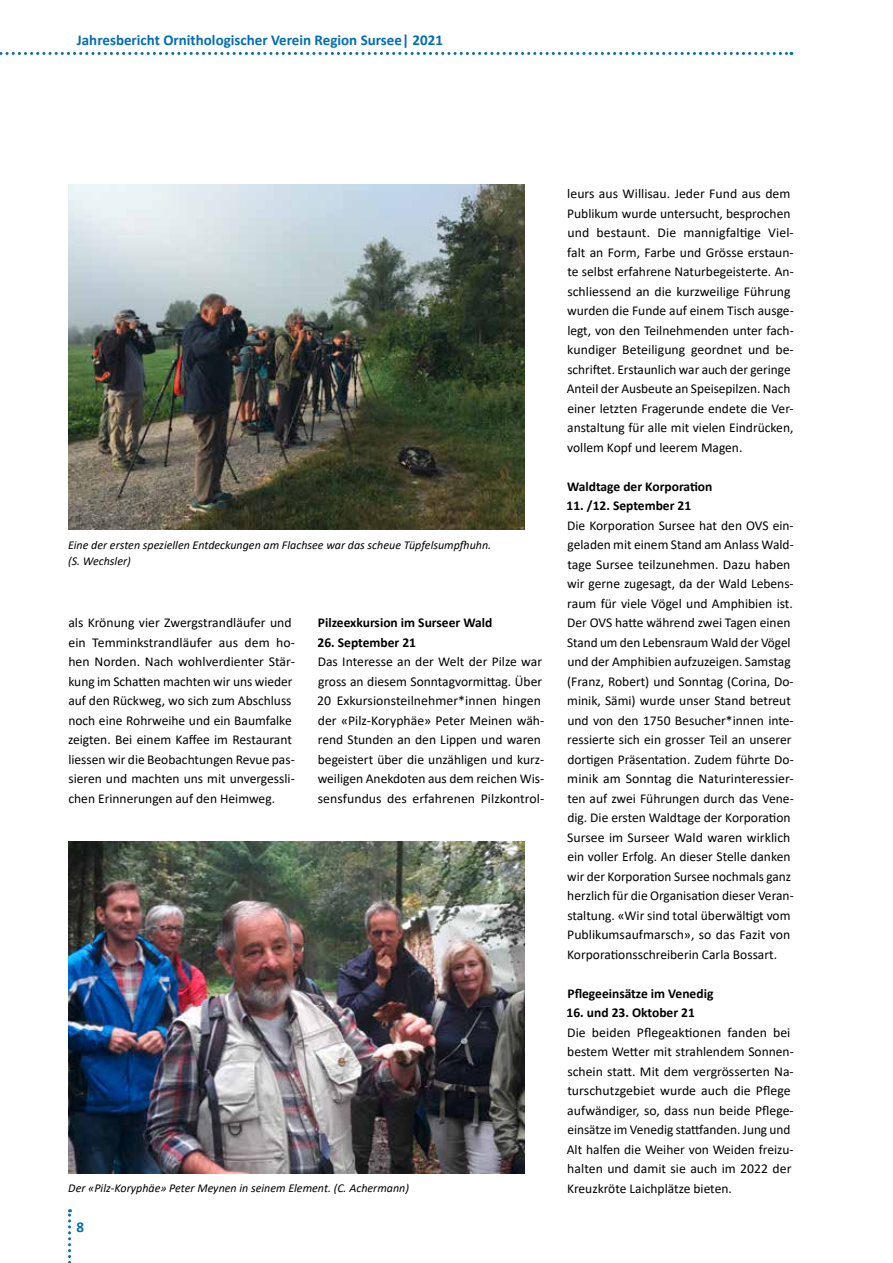
<style>
.page{position:relative;width:893px;height:1263px;background:#fff}
.page>*{position:absolute;margin:0;border:0;box-sizing:border-box;transform-origin:0 0}
.t1{font:700 15px "Calibri";color:#006db7}
.t2{font:13.5px/19.5px "Calibri";color:#000}
.t3{font:700 13.5px "Calibri";color:#000}
.t4{font:italic 12px/16.5px "Calibri";color:#000}
</style>
<div class="page">
<svg style="left:0;top:52px;width:792px;height:3px"></svg>
<svg style="left:68px;top:1209px;width:3px;height:54px"></svg>
<img style="left:68px;top:842px;width:456px;height:331px">
<img style="left:68px;top:185px;width:456px;height:345px">
<p class="t1" style="left:77px;top:30px;width:368px">Jahresbericht Ornithologischer Verein Region Sursee| 2021</p>
<p class="t4" style="left:68px;top:536px;width:425px">Eine der ersten speziellen Entdeckungen am Flachsee war das scheue Tüpfelsumpfhuhn. (S. Wechsler)</p>
<p class="t2" style="left:68px;top:613px;width:228px">als Krönung vier Zwergstrandläufer und ein Temminkstrandläufer aus dem ho&shy;hen Norden. Nach wohlverdienter Stär&shy;kung im Schatten machten wir uns wieder auf den Rückweg, wo sich zum Abschluss noch eine Rohrweihe und ein Baumfalke zeigten. Bei einem Kaffee im Restaurant liessen wir die Beobachtungen Revue pas&shy;sieren und machten uns mit unvergessli&shy;chen Erinnerungen auf den Heimweg.</p>
<p class="t3" style="left:318px;top:613px;width:176px">Pilzeexkursion im Surseer Wald</p>
<p class="t3" style="left:317px;top:633px;width:100px">26. September 21</p>
<p class="t2" style="left:317px;top:652px;width:229px">Das Interesse an der Welt der Pilze war gross an diesem Sonntagvormittag. Über 20 Exkursionsteilnehmer*innen hingen der «Pilz-Koryphäe» Peter Meinen wäh&shy;rend Stunden an den Lippen und waren begeistert über die unzähligen und kurz&shy;weiligen Anekdoten aus dem reichen Wis&shy;sensfundus des erfahrenen Pilzkontrol-</p>
<p class="t4" style="left:68px;top:1180px;width:342px">Der «Pilz-Koryphäe» Peter Meynen in seinem Element. (C. Achermann)</p>
<p class="t1" style="left:77px;top:1216px;width:9px">8</p>
<p class="t2" style="left:567px;top:184px;width:229px">leurs aus Willisau. Jeder Fund aus dem Publikum wurde untersucht, besprochen und bestaunt. Die mannigfaltige Viel&shy;falt an Form, Farbe und Grösse erstaun&shy;te selbst erfahrene Naturbegeisterte. An&shy;schliessend an die kurzweilige Führung wurden die Funde auf einem Tisch ausge&shy;legt, von den Teilnehmenden unter fach&shy;kundiger Beteiligung geordnet und be&shy;schriftet. Erstaunlich war auch der geringe Anteil der Ausbeute an Speisepilzen. Nach einer letzten Fragerunde endete die Ver&shy;anstaltung für alle mit vielen Eindrücken, vollem Kopf und leerem Magen.</p>
<p class="t3" style="left:567px;top:477px;width:147px">Waldtage der Korporation</p>
<p class="t3" style="left:567px;top:496px;width:126px">11. /12. September 21</p>
<p class="t2" style="left:567px;top:515px;width:228px">Die Korporation Sursee hat den OVS ein&shy;geladen mit einem Stand am Anlass Wald&shy;tage Sursee teilzunehmen. Dazu haben wir gerne zugesagt, da der Wald Lebens&shy;raum für viele Vögel und Amphibien ist.<br>Der OVS hatte während zwei Tagen einen Stand um den Lebensraum Wald der Vögel und der Amphibien aufzuzeigen. Samstag (Franz, Robert) und Sonntag (Corina, Do&shy;minik, Sämi) wurde unser Stand betreut und von den 1750 Besucher*innen inte&shy;ressierte sich ein grosser Teil an unserer dortigen Präsentation. Zudem führte Do&shy;minik am Sonntag die Naturinteressier&shy;ten auf zwei Führungen durch das Vene&shy;dig. Die ersten Waldtage der Korporation Sursee im Surseer Wald waren wirklich ein voller Erfolg. An dieser Stelle danken wir der Korporation Sursee nochmals ganz herzlich für die Organisation dieser Veran&shy;staltung. «Wir sind total überwältigt vom Publikumsaufmarsch», so das Fazit von Korporationsschreiberin Carla Bossart.</p>
<p class="t3" style="left:567px;top:984px;width:147px">Pflegeeinsätze im Venedig</p>
<p class="t3" style="left:567px;top:1003px;width:130px">16. und 23. Oktober 21</p>
<p class="t2" style="left:567px;top:1022px;width:228px">Die beiden Pflegeaktionen fanden bei bestem Wetter mit strahlendem Sonnen&shy;schein statt. Mit dem vergrösserten Na&shy;turschutzgebiet wurde auch die Pflege aufwändiger, so, dass nun beide Pflege&shy;einsätze im Venedig stattfanden. Jung und Alt halfen die Weiher von Weiden freizu&shy;halten und damit sie auch im 2022 der Kreuzkröte Laichplätze bieten.</p>
</div>
